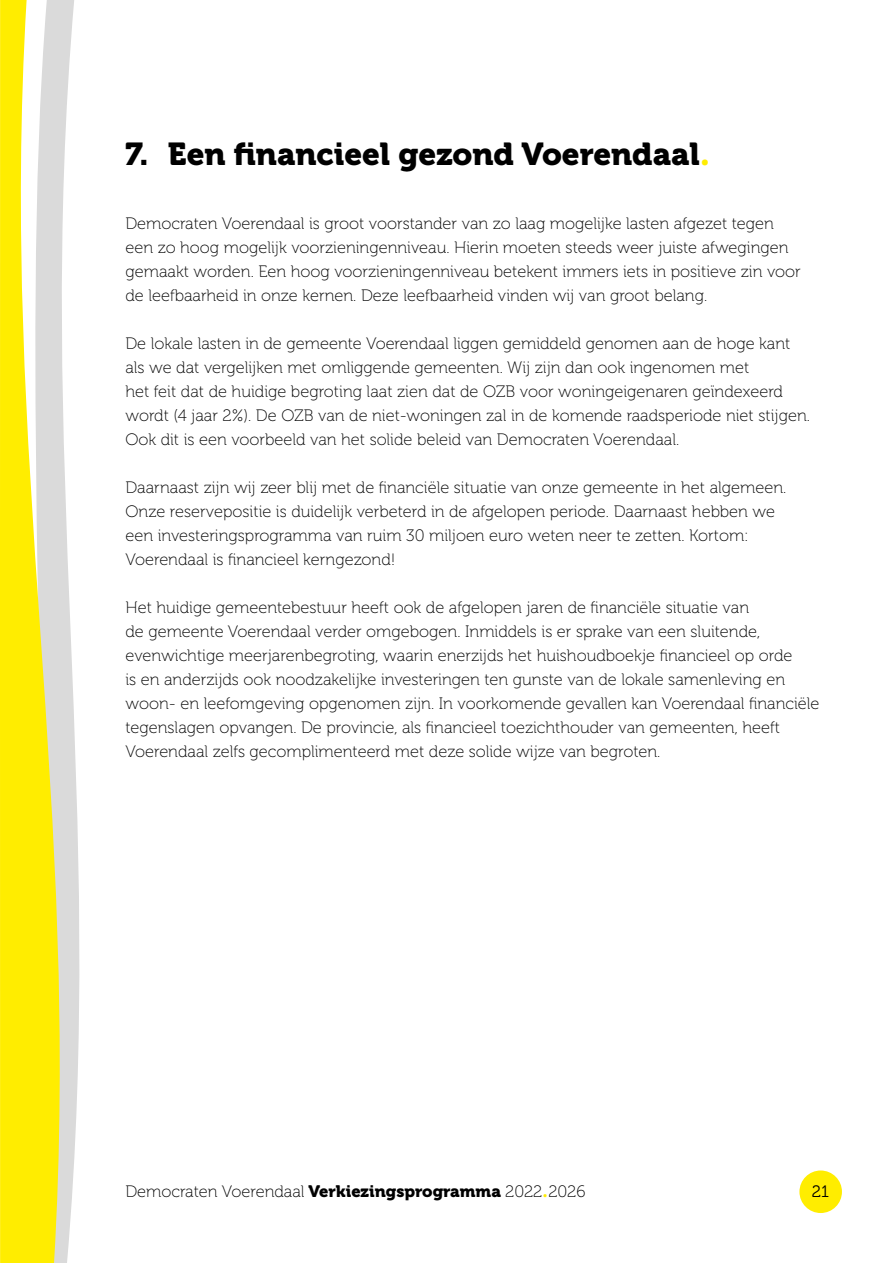
<style>
.page{position:relative;width:893px;height:1263px;background:#fff}
.page>*{position:absolute;margin:0;border:0;box-sizing:border-box;transform-origin:0 0}
.t1{font:31.5px "Museo 900";color:#000}
.t2{font:16.5px/24px "Museo 100";color:#000}
.t3{font:16.5px "Museo 300";color:#000}
.s1{font-family:"Tisa Pro";font-weight:700;color:#ffed00}
.s2{font-family:"Museo 900"}
</style>
<div class="page">
<svg style="left:0;top:0;width:80px;height:1263px"></svg>
<div style="left:799px;top:1170px;width:43px;height:43px;background:#ffed00;border-radius:50%"></div>
<h1 class="t1" style="left:125px;top:136px;width:586px">7. Een financieel gezond Voerendaal<span class="s1">.</span></h1>
<p class="t2" style="left:125px;top:212px;width:677px">Democraten Voerendaal is groot voorstander van zo laag mogelijke lasten afgezet tegen een zo hoog mogelijk voorzieningenniveau. Hierin moeten steeds weer juiste afwegingen gemaakt worden. Een hoog voorzieningenniveau betekent immers iets in positieve zin voor de leefbaarheid in onze kernen. Deze leefbaarheid vinden wij van groot belang.</p>
<p class="t2" style="left:125px;top:332px;width:686px">De lokale lasten in de gemeente Voerendaal liggen gemiddeld genomen aan de hoge kant als we dat vergelijken met omliggende gemeenten. Wij zijn dan ook ingenomen met<br>het feit dat de huidige begroting laat zien dat de OZB voor woningeigenaren geïndexeerd wordt (4 jaar 2%). De OZB van de niet-woningen zal in de komende raadsperiode niet stijgen.<br>Ook dit is een voorbeeld van het solide beleid van Democraten Voerendaal.</p>
<p class="t2" style="left:125px;top:476px;width:662px">Daarnaast zijn wij zeer blij met de financiële situatie van onze gemeente in het algemeen.<br>Onze reservepositie is duidelijk verbeterd in de afgelopen periode. Daarnaast hebben we een investeringsprogramma van ruim 30 miljoen euro weten neer te zetten. Kortom:<br>Voerendaal is financieel kerngezond!</p>
<p class="t2" style="left:125px;top:596px;width:696px">Het huidige gemeentebestuur heeft ook de afgelopen jaren de financiële situatie van<br>de gemeente Voerendaal verder omgebogen. Inmiddels is er sprake van een sluitende, evenwichtige meerjarenbegroting, waarin enerzijds het huishoudboekje financieel op orde<br>is en anderzijds ook noodzakelijke investeringen ten gunste van de lokale samenleving en woon- en leefomgeving opgenomen zijn. In voorkomende gevallen kan Voerendaal financiële tegenslagen opvangen. De provincie, als financieel toezichthouder van gemeenten, heeft Voerendaal zelfs gecomplimenteerd met deze solide wijze van begroten.</p>
<p class="t2" style="left:125px;top:1180px;width:462px">Democraten Voerendaal <span class="s2">Verkiezingsprogramma</span> 2022<span class="s1">.</span>2026</p>
<p class="t3" style="left:812px;top:1182px;width:19px">21</p>
</div>
